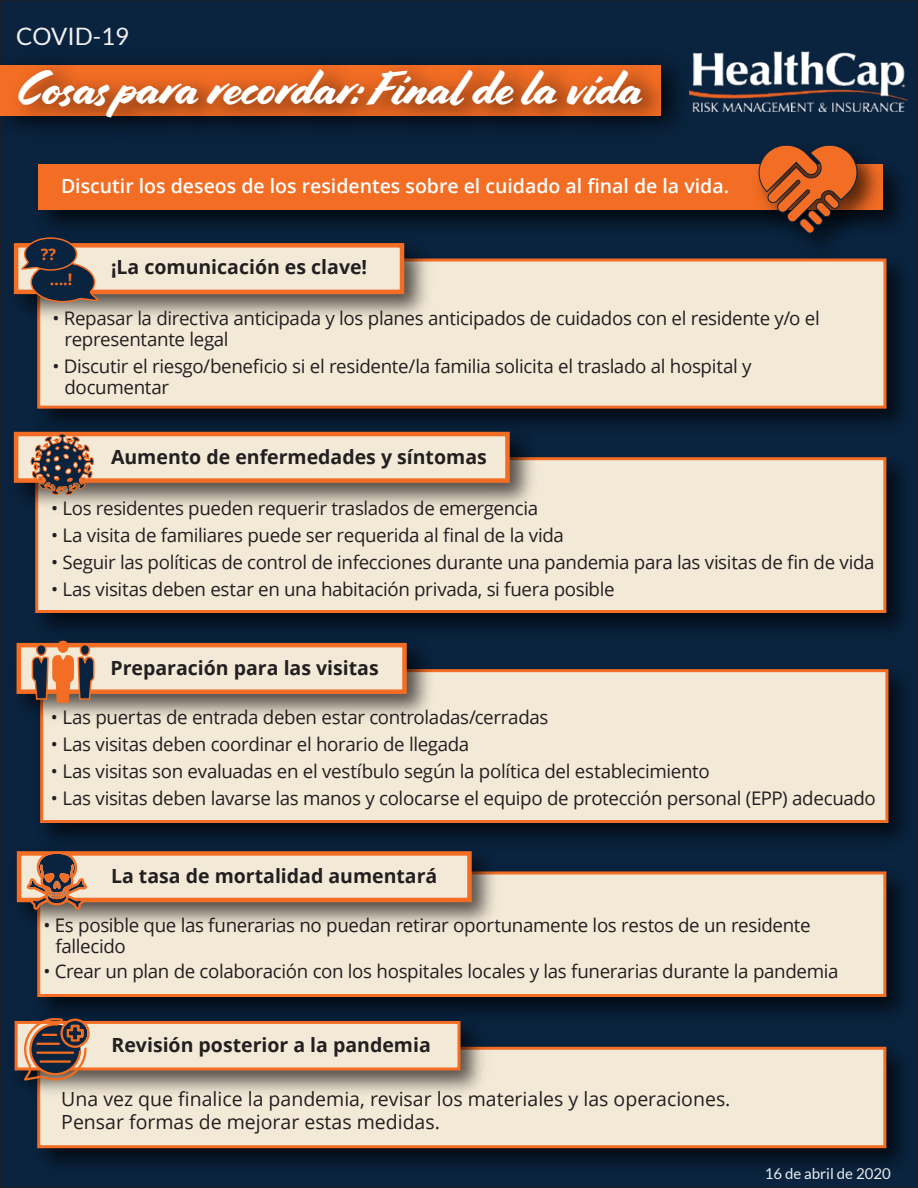
<style>
.page{position:relative;width:918px;height:1188px;background:#0a233e}
.page>*{position:absolute;margin:0;border:0;box-sizing:border-box;transform-origin:0 0}
.t1{font:48px "Cortado";color:#fff}
.t2{font:24px "Lato";color:#f1f1f2}
.t3{font:700 19.5px "Open Sans";color:#231f20}
.t4{font:19.5px/23.4px "Open Sans";color:#231f20}
.t5{font:600 19.5px "Open Sans";color:#fff}
.t6{font:18.75px/21px "Open Sans";letter-spacing:-.02em;color:#231f20}
.t7{font:700 15.9px/24.9px "Open Sans";color:#f36d24}
.t8{font:15px "Lato";color:#f1f1f2}
</style>
<div class="page">
<img style="left:0;top:41px;width:690px;height:109px">
<img style="left:690px;top:52px;width:218px;height:60px">
<img style="left:43px;top:246px;width:875px;height:196px">
<div style="left:37px;top:259px;width:849px;height:150px;background:#f2e9d7;border:3px solid #f36d24"></div>
<img style="left:13px;top:243px;width:424px;height:84px">
<div style="left:14px;top:243px;width:390px;height:51px;background:#f2e9d7;border:4px solid #f36d24"></div>
<svg style="left:19px;top:243px;width:82px;height:60px"></svg>
<img style="left:41px;top:445px;width:877px;height:201px">
<div style="left:35px;top:457px;width:851px;height:156px;background:#f2e9d7;border:3px solid #f36d24"></div>
<img style="left:13px;top:420px;width:530px;height:96px">
<div style="left:14px;top:432px;width:496px;height:51px;background:#f2e9d7;border:4px solid #f36d24"></div>
<img style="left:45px;top:657px;width:873px;height:199px">
<div style="left:40px;top:669px;width:848px;height:154px;background:#f2e9d7;border:3px solid #f36d24"></div>
<img style="left:16px;top:631px;width:424px;height:96px">
<div style="left:17px;top:643px;width:390px;height:51px;background:#f2e9d7;border:4px solid #f36d24"></div>
<svg style="left:30px;top:433px;width:64px;height:66px;background:#8a6b5b"></svg>
<img style="left:43px;top:859px;width:875px;height:171px">
<div style="left:37px;top:871px;width:849px;height:126px;background:#f2e9d7;border:3px solid #f36d24"></div>
<img style="left:16px;top:839px;width:489px;height:96px">
<div style="left:17px;top:851px;width:455px;height:51px;background:#f2e9d7;border:4px solid #f36d24"></div>
<img style="left:26px;top:164px;width:874px;height:80px">
<div style="left:39px;top:164px;width:844px;height:46px;background:#f36d24"></div>
<img style="left:746px;top:158px;width:144px;height:109px">
<svg style="left:756px;top:145px;width:105px;height:91px"></svg>
<img style="left:37px;top:1034px;width:881px;height:147px">
<div style="left:37px;top:1047px;width:849px;height:101px;background:#f2e9d7;border:3px solid #f36d24"></div>
<img style="left:14px;top:1009px;width:480px;height:95px">
<div style="left:15px;top:1021px;width:445px;height:49px;background:#f2e9d7;border:3px solid #f36d24"></div>
<svg style="left:24px;top:1018px;width:66px;height:63px;background:#815c4b"></svg>
<div style="left:58px;top:641px;width:11px;height:12px;background:#f36d24;border-radius:50%"></div>
<div style="left:80px;top:645px;width:9px;height:10px;background:#0a233e;border-radius:50%"></div>
<div style="left:80px;top:644px;width:10px;height:12px;border:2px solid #f36d21;border-radius:50%"></div>
<div style="left:37px;top:645px;width:9px;height:10px;background:#0a233e;border-radius:50%"></div>
<div style="left:36px;top:644px;width:11px;height:12px;border:2px solid #f36d21;border-radius:50%"></div>
<svg style="left:31px;top:649px;width:64px;height:54px"></svg>
<svg style="left:27px;top:852px;width:60px;height:58px"></svg>
<p class="t2" style="left:16px;top:23px;width:114px">COVID-19</p>
<h1 class="t1" style="left:16px;top:61px;width:629px">Cosas para recordar: Final de la vida</h1>
<p class="t5" style="left:61px;top:173px;width:670px">Discutir los deseos de los residentes sobre el cuidado al final de la vida.</p>
<p class="t7" style="left:50px;top:241px;width:24px;text-indent:-9px">?? ….!</p>
<p class="t6" style="left:64px;top:307px;width:757px;text-indent:-12px">• Repasar la directiva anticipada y los planes anticipados de cuidados con el residente y/o el representante legal</p>
<p class="t6" style="left:64px;top:355px;width:689px;text-indent:-12px">• Discutir el riesgo/beneficio si el residente/la familia solicita el traslado al hospital y documentar</p>
<p class="t3" style="left:111px;top:253px;width:258px">¡La comunicación es clave!</p>
<p class="t3" style="left:111px;top:443px;width:377px">Aumento de enfermedades y síntomas</p>
<p class="t6" style="left:51px;top:497px;width:489px">• Los residentes pueden requerir traslados de emergencia</p>
<p class="t6" style="left:51px;top:524px;width:514px">• La visita de familiares puede ser requerida al final de la vida</p>
<p class="t6" style="left:51px;top:551px;width:825px">• Seguir las políticas de control de infecciones durante una pandemia para las visitas de fin de vida</p>
<p class="t6" style="left:51px;top:578px;width:565px">• Las visitas deben estar en una habitación privada, si fuera posible</p>
<p class="t3" style="left:111px;top:654px;width:270px">Preparación para las visitas</p>
<p class="t6" style="left:51px;top:707px;width:499px">• Las puertas de entrada deben estar controladas/cerradas</p>
<p class="t6" style="left:51px;top:734px;width:420px">• Las visitas deben coordinar el horario de llegada</p>
<p class="t6" style="left:51px;top:761px;width:660px">• Las visitas son evaluadas en el vestíbulo según la política del establecimiento</p>
<p class="t6" style="left:51px;top:788px;width:826px">• Las visitas deben lavarse las manos y colocarse el equipo de protección personal (EPP) adecuado</p>
<p class="t3" style="left:111px;top:862px;width:328px">La tasa de mortalidad aumentará</p>
<p class="t6" style="left:55px;top:914px;width:757px;text-indent:-12px">• Es posible que las funerarias no puedan retirar oportunamente los restos de un residente fallecido</p>
<p class="t6" style="left:43px;top:960px;width:797px">• Crear un plan de colaboración con los hospitales locales y las funerarias durante la pandemia</p>
<p class="t3" style="left:112px;top:1032px;width:321px">Revisión posterior a la pandemia</p>
<p class="t4" style="left:61px;top:1087px;width:671px">Una vez que finalice la pandemia, revisar los materiales y las operaciones.<br>Pensar formas de mejorar estas medidas.</p>
<p class="t8" style="left:765px;top:1165px;width:127px">16 de abril de 2020</p>
</div>
